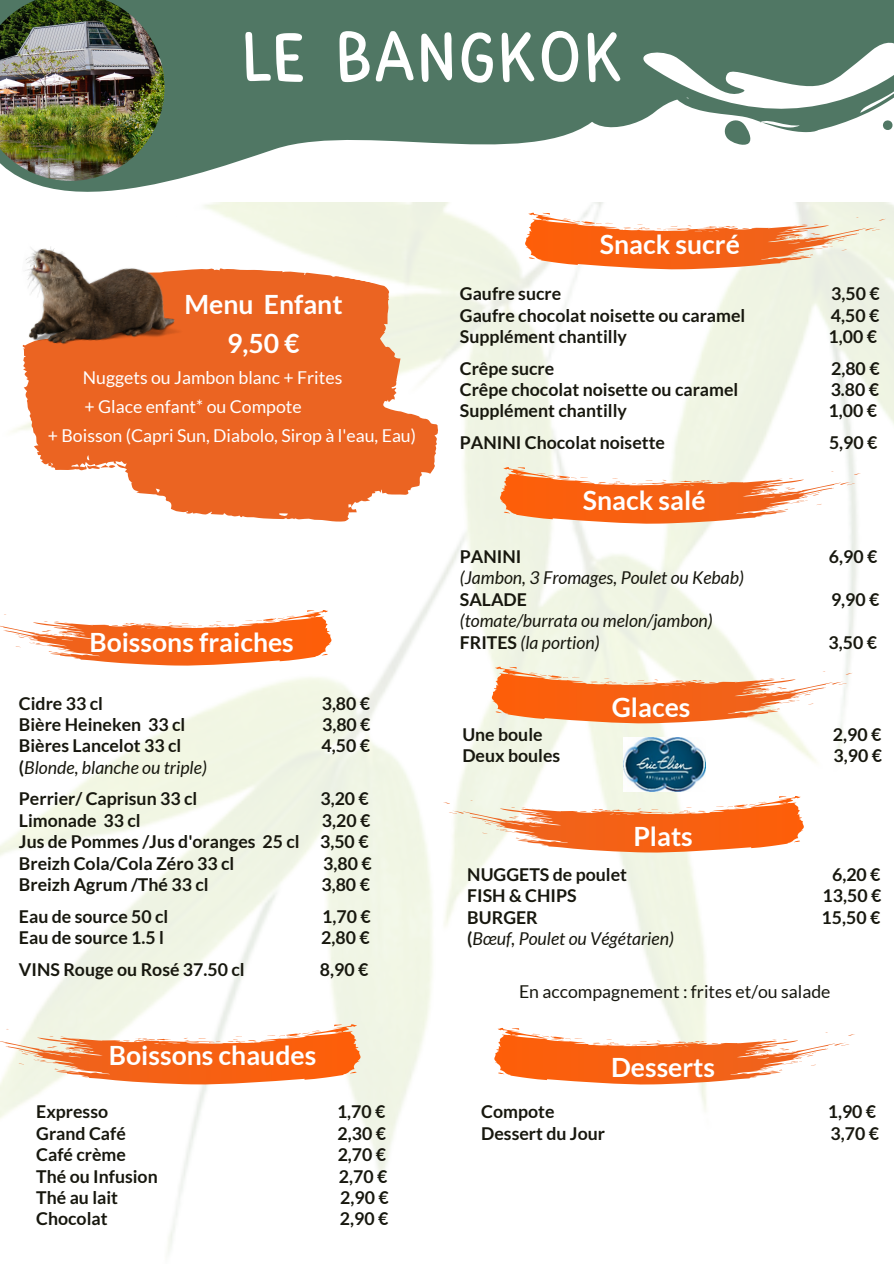
<style>
.page{position:relative;width:894px;height:1264px;background:#fff}
.page>*{position:absolute;margin:0;border:0;box-sizing:border-box;transform-origin:0 0}
.t1{font:74.1px "Yvesyvesdrawing";color:#fff}
.t2{font:700 26.55px "Lato";color:#fff}
.t3{font:700 17.7px/21.5px "Lato";color:#17170e;text-align:justify}
.t4{font:italic 17.7px "Lato";color:#17170e}
.t5{font:17.7px "Lato";color:#fff}
.t6{font:17.7px "Lato";color:#17170e}
.s1{font-weight:700;font-style:normal}
</style>
<div class="page">
<img style="left:0;top:228px;width:893px;height:1025px">
<svg style="left:466px;top:242px;width:203px;height:185px"></svg>
<svg style="left:28px;top:0;width:497px;height:242px;fill:#507764"></svg>
<svg style="left:473px;top:0;width:420px;height:228px;fill:#507764"></svg>
<svg style="left:494px;top:1027px;width:361px;height:57px"></svg>
<img style="left:0;top:0;width:164px;height:181px">
<svg style="left:0;top:610px;width:331px;height:55px"></svg>
<svg style="left:525px;top:212px;width:360px;height:57px"></svg>
<svg style="left:500px;top:467px;width:360px;height:57px"></svg>
<svg style="left:491px;top:666px;width:361px;height:57px"></svg>
<svg style="left:442px;top:795px;width:361px;height:57px"></svg>
<svg style="left:0;top:1024px;width:360px;height:60px"></svg>
<img style="left:623px;top:737px;width:82px;height:54px">
<svg style="left:0;top:220px;width:466px;height:338px"></svg>
<svg style="left:48px;top:461px;width:5px;height:6px"></svg>
<svg style="left:86px;top:464px;width:29px;height:7px"></svg>
<img style="left:10px;top:242px;width:198px;height:132px">
<h1 class="t1" style="left:240px;top:26px;width:384px">LE BANGKOK</h1>
<p class="t2" style="left:184px;top:287px;width:160px">Menu Enfant</p>
<p class="t2" style="left:227px;top:326px;width:74px">9,50 €</p>
<h2 class="t5" style="left:83px;top:367px;width:261px">Nuggets ou Jambon blanc + Frites</h2>
<h3 class="t5" style="left:85px;top:395px;width:219px">+ Glace enfant* ou Compote</h3>
<p class="t5" style="left:48px;top:425px;width:369px">+ Boisson (Capri Sun, Diabolo, Sirop à l'eau, Eau)</p>
<p class="t2" style="left:89px;top:626px;width:206px">Boissons fraiches</p>
<p class="t3" style="left:19px;top:692px;width:86px">Cidre 33 cl</p>
<p class="t3" style="left:321px;top:692px;width:50px">3,80 €</p>
<h2 class="t3" style="left:19px;top:713px;width:168px">Bière Heineken 33 cl</h2>
<h2 class="t3" style="left:322px;top:713px;width:50px">3,80 €</h2>
<p class="t3" style="left:19px;top:734px;width:164px">Bières Lancelot 33 cl</p>
<p class="t3" style="left:321px;top:734px;width:50px">4,50 €</p>
<p class="t4" style="left:19px;top:756px;width:189px"><span class="s1">(</span>Blonde, blanche ou triple)</p>
<h3 class="t3" style="left:19px;top:787px;width:180px">Perrier/ Caprisun 33 cl</h3>
<h3 class="t3" style="left:320px;top:787px;width:50px">3,20 €</h3>
<h3 class="t3" style="left:19px;top:809px;width:123px">Limonade 33 cl</h3>
<h3 class="t3" style="left:19px;top:809px;width:353px;text-indent:303px">3,20 € Jus de Pommes /Jus d'oranges 25 cl 3,50 € Breizh Cola/Cola Zéro 33 cl</h3>
<h3 class="t3" style="left:323px;top:852px;width:50px">3,80 €</h3>
<h3 class="t3" style="left:19px;top:873px;width:191px">Breizh Agrum /Thé 33 cl</h3>
<h3 class="t3" style="left:321px;top:873px;width:50px">3,80 €</h3>
<h3 class="t3" style="left:19px;top:905px;width:151px">Eau de source 50 cl</h3>
<h3 class="t3" style="left:322px;top:905px;width:50px">1,70 €</h3>
<h3 class="t3" style="left:19px;top:926px;width:146px">Eau de source 1.5 l</h3>
<h3 class="t3" style="left:321px;top:926px;width:50px">2,80 €</h3>
<h3 class="t3" style="left:19px;top:958px;width:227px">VINS Rouge ou Rosé 37.50 cl</h3>
<h3 class="t3" style="left:320px;top:958px;width:50px">8,90 €</h3>
<p class="t2" style="left:109px;top:1038px;width:209px">Boissons chaudes</p>
<p class="t3" style="left:36px;top:1100px;width:73px">Expresso</p>
<p class="t3" style="left:337px;top:1100px;width:50px">1,70 €</p>
<p class="t3" style="left:36px;top:1122px;width:91px">Grand Café</p>
<p class="t3" style="left:337px;top:1122px;width:50px">2,30 €</p>
<p class="t3" style="left:36px;top:1143px;width:91px">Café crème</p>
<p class="t3" style="left:337px;top:1143px;width:50px">2,70 €</p>
<p class="t3" style="left:36px;top:1164px;width:123px">Thé ou Infusion</p>
<p class="t3" style="left:339px;top:1164px;width:50px">2,70 €</p>
<p class="t3" style="left:36px;top:1186px;width:83px">Thé au lait</p>
<p class="t3" style="left:340px;top:1186px;width:50px">2,90 €</p>
<p class="t3" style="left:36px;top:1207px;width:73px">Chocolat</p>
<h2 class="t3" style="left:340px;top:1207px;width:50px">2,90 €</h2>
<h2 class="t2" style="left:599px;top:227px;width:141px">Snack sucré</h2>
<h2 class="t3" style="left:459px;top:282px;width:103px">Gaufre sucre</h2>
<h2 class="t3" style="left:831px;top:282px;width:50px">3,50 €</h2>
<h2 class="t3" style="left:459px;top:304px;width:287px">Gaufre chocolat noisette ou caramel</h2>
<h2 class="t3" style="left:830px;top:304px;width:50px">4,50 €</h2>
<h2 class="t3" style="left:459px;top:325px;width:168px">Supplément chantilly</h2>
<h2 class="t3" style="left:828px;top:325px;width:50px">1,00 €</h2>
<p class="t3" style="left:459px;top:357px;width:96px">Crêpe sucre</p>
<p class="t3" style="left:830px;top:357px;width:50px">2,80 €</p>
<p class="t3" style="left:459px;top:378px;width:280px">Crêpe chocolat noisette ou caramel</p>
<p class="t3" style="left:830px;top:378px;width:50px">3.80 €</p>
<p class="t3" style="left:459px;top:400px;width:168px">Supplément chantilly</p>
<p class="t3" style="left:828px;top:400px;width:50px">1,00 €</p>
<p class="t3" style="left:459px;top:431px;width:206px">PANINI Chocolat noisette</p>
<p class="t3" style="left:828px;top:431px;width:50px">5,90 €</p>
<h2 class="t2" style="left:583px;top:483px;width:124px">Snack salé</h2>
<p class="t3" style="left:459px;top:545px;width:63px">PANINI</p>
<p class="t3" style="left:828px;top:545px;width:50px">6,90 €</p>
<p class="t4" style="left:459px;top:567px;width:285px">(Jambon, 3 Fromages, Poulet ou Kebab)</p>
<h3 class="t3" style="left:459px;top:588px;width:69px">SALADE</h3>
<h3 class="t3" style="left:830px;top:588px;width:50px">9,90 €</h3>
<h3 class="t4" style="left:459px;top:609px;width:254px">(tomate/burrata ou melon/jambon)</h3>
<h3 class="t4" style="left:459px;top:631px;width:141px"><span class="s1">FRITES</span> (la portion)</h3>
<h3 class="t3" style="left:828px;top:631px;width:50px">3,50 €</h3>
<p class="t2" style="left:611px;top:690px;width:80px">Glaces</p>
<p class="t3" style="left:462px;top:723px;width:82px">Une boule</p>
<p class="t3" style="left:832px;top:723px;width:50px">2,90 €</p>
<p class="t3" style="left:462px;top:744px;width:99px">Deux boules</p>
<p class="t3" style="left:833px;top:744px;width:50px">3,90 €</p>
<p class="t2" style="left:633px;top:819px;width:61px">Plats</p>
<p class="t3" style="left:467px;top:863px;width:161px">NUGGETS de poulet</p>
<p class="t3" style="left:831px;top:863px;width:50px">6,20 €</p>
<p class="t3" style="left:467px;top:884px;width:111px">FISH &amp; CHIPS</p>
<p class="t3" style="left:822px;top:884px;width:60px">13,50 €</p>
<p class="t3" style="left:467px;top:906px;width:72px">BURGER</p>
<p class="t3" style="left:821px;top:906px;width:60px">15,50 €</p>
<p class="t4" style="left:467px;top:927px;width:208px"><span class="s1">(</span>Bœuf, Poulet ou Végétarien)</p>
<p class="t6" style="left:519px;top:980px;width:313px">En accompagnement : frites et/ou salade</p>
<p class="t2" style="left:611px;top:1051px;width:106px">Desserts</p>
<p class="t3" style="left:481px;top:1100px;width:75px">Compote</p>
<p class="t3" style="left:827px;top:1100px;width:50px">1,90 €</p>
<p class="t3" style="left:481px;top:1122px;width:125px">Dessert du Jour</p>
<p class="t3" style="left:830px;top:1122px;width:50px">3,70 €</p>
</div>
